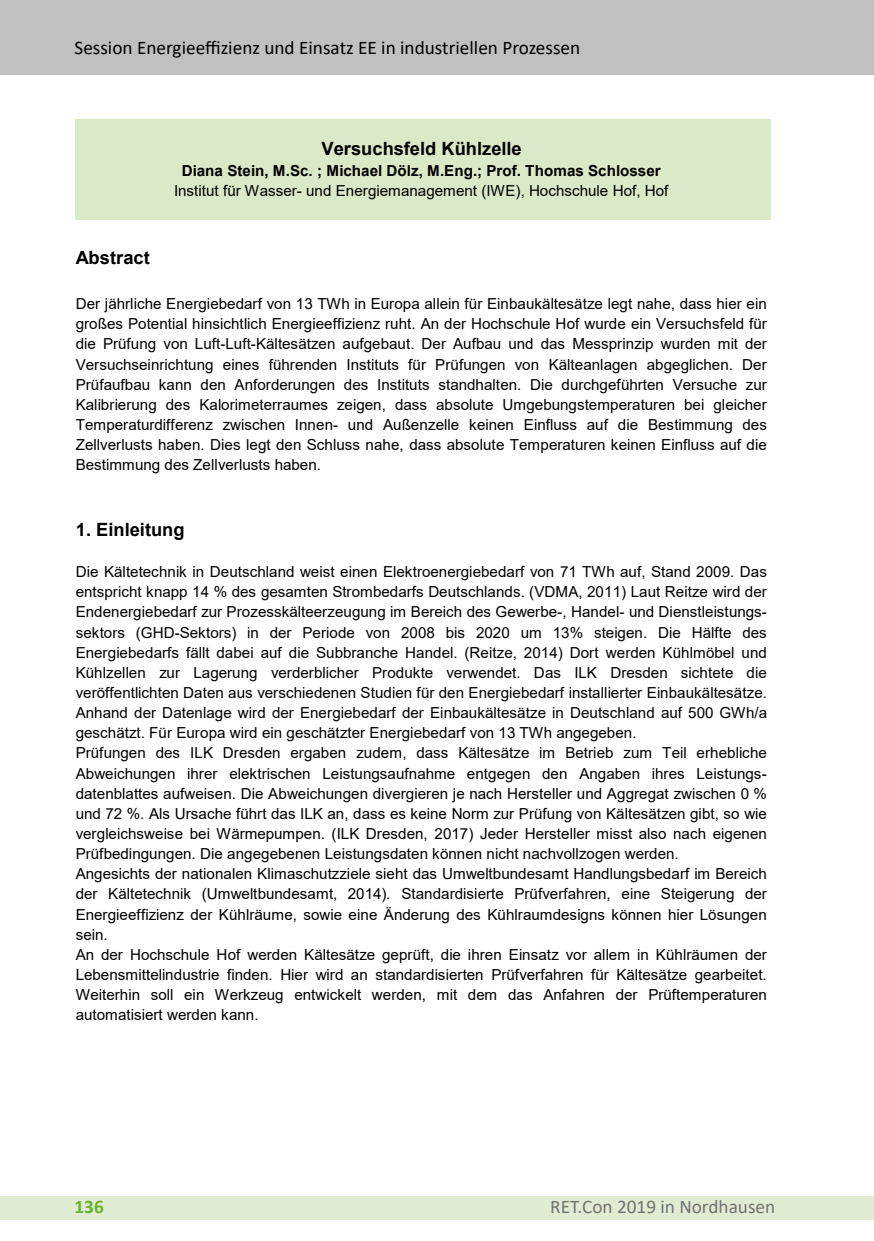
<style>
.page{position:relative;width:874px;height:1241px;background:#fff}
.page>*{position:absolute;margin:0;border:0;box-sizing:border-box;transform-origin:0 0}
.t1{font:19.25px "Calibri";color:#000}
.t2{font:19.25px "Calibri";color:#727271}
.t3{font:700 19.25px "Calibri";color:#65b32e}
.t4{font:700 18.2px "Arial";color:#000}
.t5{font:15.22px/20.1px "Arial";color:#000;text-align:justify}
.t6{font:700 15.22px "Arial";color:#000}
.s1{font-style:italic}
</style>
<div class="page">
<div style="left:0;top:1196px;width:873px;height:23px;background:#e1edd2"></div>
<div style="left:0;top:0;width:873px;height:74px;background:#c1c0c0"></div>
<div style="left:75px;top:119px;width:694px;height:100px;background:#dae9c7"></div>
<p class="t1" style="left:74px;top:34px;width:507px">Session Energieeffizienz und Einsatz EE in industriellen Prozessen</p>
<p class="t4" style="left:321px;top:135px;width:201px">Versuchsfeld Kühlzelle</p>
<p class="t6" style="left:182px;top:160px;width:480px">Diana Stein, M.Sc. ; Michael Dölz, M.Eng.; Prof. Thomas Schlosser</p>
<p class="t5" style="left:174px;top:181px;width:495px">Institut für Wasser- und Energiemanagement (IWE), Hochschule Hof, Hof</p>
<p class="t4" style="left:76px;top:244px;width:76px">Abstract</p>
<p class="t5" style="left:76px;top:294px;width:692px">Der jährliche Energiebedarf von 13 TWh in Europa allein für Einbaukältesätze legt nahe, dass hier ein großes Potential hinsichtlich Energieeffizienz ruht. An der Hochschule Hof wurde ein Versuchsfeld für die Prüfung von Luft-Luft-Kältesätzen aufgebaut. Der Aufbau und das Messprinzip wurden mit der Versuchseinrichtung eines führenden Instituts für Prüfungen von Kälteanlagen abgeglichen. Der Prüfaufbau kann den Anforderungen des Instituts standhalten. Die durchgeführten Versuche zur Kalibrierung des Kalorimeterraumes zeigen, dass absolute Umgebungstemperaturen bei gleicher Temperaturdifferenz zwischen Innen- und Außenzelle keinen Einfluss auf die Bestimmung des Zellverlusts haben. Dies legt den Schluss nahe, dass absolute Temperaturen keinen Einfluss auf die Bestimmung des Zellverlusts haben.</p>
<p class="t4" style="left:76px;top:516px;width:110px">1. Einleitung</p>
<p class="t5" style="left:76px;top:561px;width:692px;text-align:left">Die Kältetechnik in Deutschland weist einen Elektroenergiebedarf von 71 TWh auf, Stand 2009. Das entspricht knapp 14 % des gesamten Strombedarfs Deutschlands. (VDMA, 2011) Laut Reitze wird der Endenergiebedarf zur Prozesskälteerzeugung im Bereich des Gewerbe-, Handel- und Dienstleistungs&shy;sektors (GHD-Sektors) in der Periode von 2008 bis 2020 um 13% steigen. Die Hälfte des Energiebedarfs fällt dabei auf die Subbranche Handel. (Reitze, 2014) Dort werden Kühlmöbel und Kühlzellen zur Lagerung verderblicher Produkte verwendet. Das ILK Dresden sichtete die veröffentlichten Daten aus verschiedenen Studien für den Energiebedarf installierter Einbaukältesätze.<br>Anhand der Datenlage wird der Energiebedarf der Einbaukältesätze in Deutschland auf 500 GWh/a geschätzt. Für Europa wird ein geschätzter Energiebedarf von 13 TWh angegeben.<br>Prüfungen des ILK Dresden ergaben zudem, dass Kältesätze im Betrieb zum Teil erhebliche Abweichungen ihrer elektrischen Leistungsaufnahme entgegen den Angaben ihres Leistungs&shy;datenblattes aufweisen. Die Abweichungen divergieren je nach Hersteller und Aggregat zwischen 0 % und 72 %. Als Ursache führt das ILK an, dass es keine Norm zur Prüfung von Kältesätzen gibt, so wie vergleichsweise bei Wärmepumpen. (ILK Dresden, 2017) Jeder Hersteller misst also nach eigenen Prüfbedingungen. Die angegebenen Leistungsdaten können nicht nachvollzogen werden.<br>Angesichts der nationalen Klimaschutzziele sieht das Umweltbundesamt Handlungsbedarf im Bereich der Kältetechnik (Umweltbundesamt, 2014)<span class="s1">.</span> Standardisierte Prüfverfahren, eine Steigerung der Energieeffizienz der Kühlräume, sowie eine Änderung des Kühlraumdesigns können hier Lösungen sein.<br>An der Hochschule Hof werden Kältesätze geprüft, die ihren Einsatz vor allem in Kühlräumen der Lebensmittelindustrie finden. Hier wird an standardisierten Prüfverfahren für Kältesätze gearbeitet.<br>Weiterhin soll ein Werkzeug entwickelt werden, mit dem das Anfahren der Prüftemperaturen automatisiert werden kann.</p>
<p class="t3" style="left:74px;top:1192px;width:31px">136</p>
<p class="t2" style="left:550px;top:1193px;width:226px">RET.Con 2019 in Nordhausen</p>
</div>
